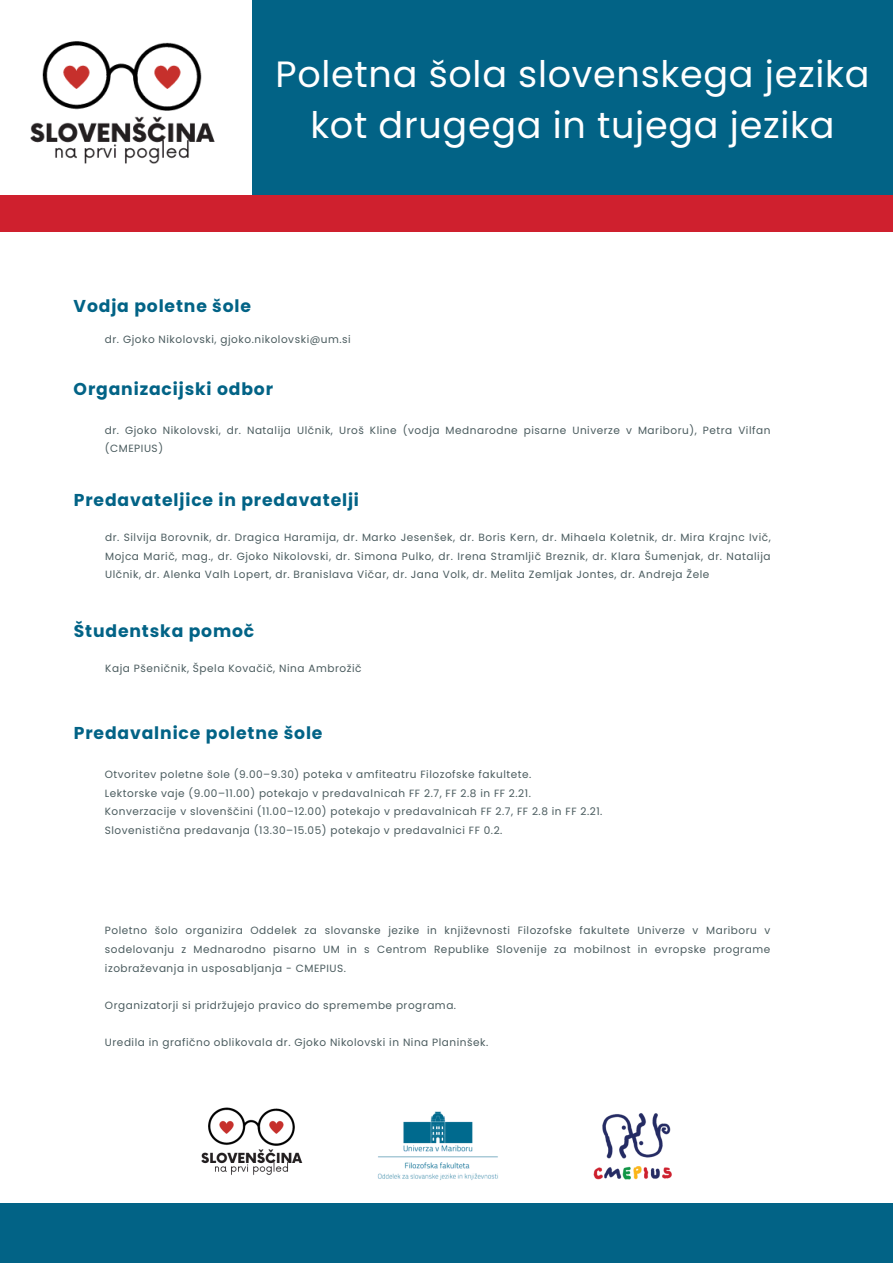
<style>
.page{position:relative;width:893px;height:1263px;background:#fff}
.page>*{position:absolute;margin:0;border:0;box-sizing:border-box;transform-origin:0 0}
.t1{font:36.53px/50.6px "Poppins";letter-spacing:.02em;color:#fff;text-align:center}
.t2{font:700 17.17px "Poppins";letter-spacing:.05em;color:#026386}
.t3{font:10.5px/18.6px "Poppins";letter-spacing:.05em;color:#4a5b5e;text-align:justify}
</style>
<div class="page">
<div style="left:252px;top:0;width:641px;height:195px;background:#026386"></div>
<img style="left:0;top:41px;width:319px;height:191px">
<div style="left:0;top:195px;width:893px;height:36px;background:#cf202e"></div>
<div style="left:0;top:1203px;width:893px;height:60px;background:#026386"></div>
<img style="left:593px;top:1113px;width:79px;height:67px">
<img style="left:377px;top:1111px;width:121px;height:69px">
<img style="left:201px;top:1107px;width:102px;height:68px">
<h1 class="t1" style="left:275px;top:49px;width:595px">Poletna šola slovenskega jezika kot drugega in tujega jezika</h1>
<h2 class="t2" style="left:74px;top:294px;width:179px">Vodja poletne šole</h2>
<p class="t3" style="left:105px;top:330px;width:247px">dr. Gjoko Nikolovski, gjoko.nikolovski@um.si</p>
<h2 class="t2" style="left:74px;top:377px;width:201px">Organizacijski odbor</h2>
<p class="t3" style="left:105px;top:421px;width:667px">dr. Gjoko Nikolovski, dr. Natalija Ulčnik, Uroš Kline (vodja Mednarodne pisarne Univerze v Mariboru), Petra Vilfan (CMEPIUS)</p>
<h2 class="t2" style="left:74px;top:488px;width:287px">Predavateljice in predavatelji</h2>
<p class="t3" style="left:105px;top:528px;width:667px">dr. Silvija Borovnik, dr. Dragica Haramija, dr. Marko Jesenšek, dr. Boris Kern, dr. Mihaela Koletnik, dr. Mira Krajnc Ivič, Mojca Marič, mag., dr. Gjoko Nikolovski, dr. Simona Pulko, dr. Irena Stramljič Breznik, dr. Klara Šumenjak, dr. Natalija Ulčnik, dr. Alenka Valh Lopert, dr. Branislava Vičar, dr. Jana Volk, dr. Melita Zemljak Jontes, dr. Andreja Žele</p>
<h2 class="t2" style="left:74px;top:619px;width:182px">Študentska pomoč</h2>
<p class="t3" style="left:105px;top:659px;width:258px">Kaja Pšeničnik, Špela Kovačič, Nina Ambrožič</p>
<h2 class="t2" style="left:74px;top:721px;width:250px">Predavalnice poletne šole</h2>
<p class="t3" style="left:105px;top:765px;width:499px;text-align:left">Otvoritev poletne šole (9.00–9.30) poteka v amfiteatru Filozofske fakultete.<br>Lektorske vaje (9.00–11.00) potekajo v predavalnicah FF 2.7, FF 2.8 in FF 2.21.<br>Konverzacije v slovenščini (11.00–12.00) potekajo v predavalnicah FF 2.7, FF 2.8 in FF 2.21.<br>Slovenistična predavanja (13.30–15.05) potekajo v predavalnici FF 0.2.</p>
<p class="t3" style="left:105px;top:921px;width:667px">Poletno šolo organizira Oddelek za slovanske jezike in književnosti Filozofske fakultete Univerze v Mariboru v sodelovanju z Mednarodno pisarno UM in s Centrom Republike Slovenije za mobilnost in evropske programe izobraževanja in usposabljanja - CMEPIUS.</p>
<p class="t3" style="left:105px;top:996px;width:353px">Organizatorji si pridržujejo pravico do spremembe programa.</p>
<p class="t3" style="left:105px;top:1033px;width:385px">Uredila in grafično oblikovala dr. Gjoko Nikolovski in Nina Planinšek.</p>
</div>
